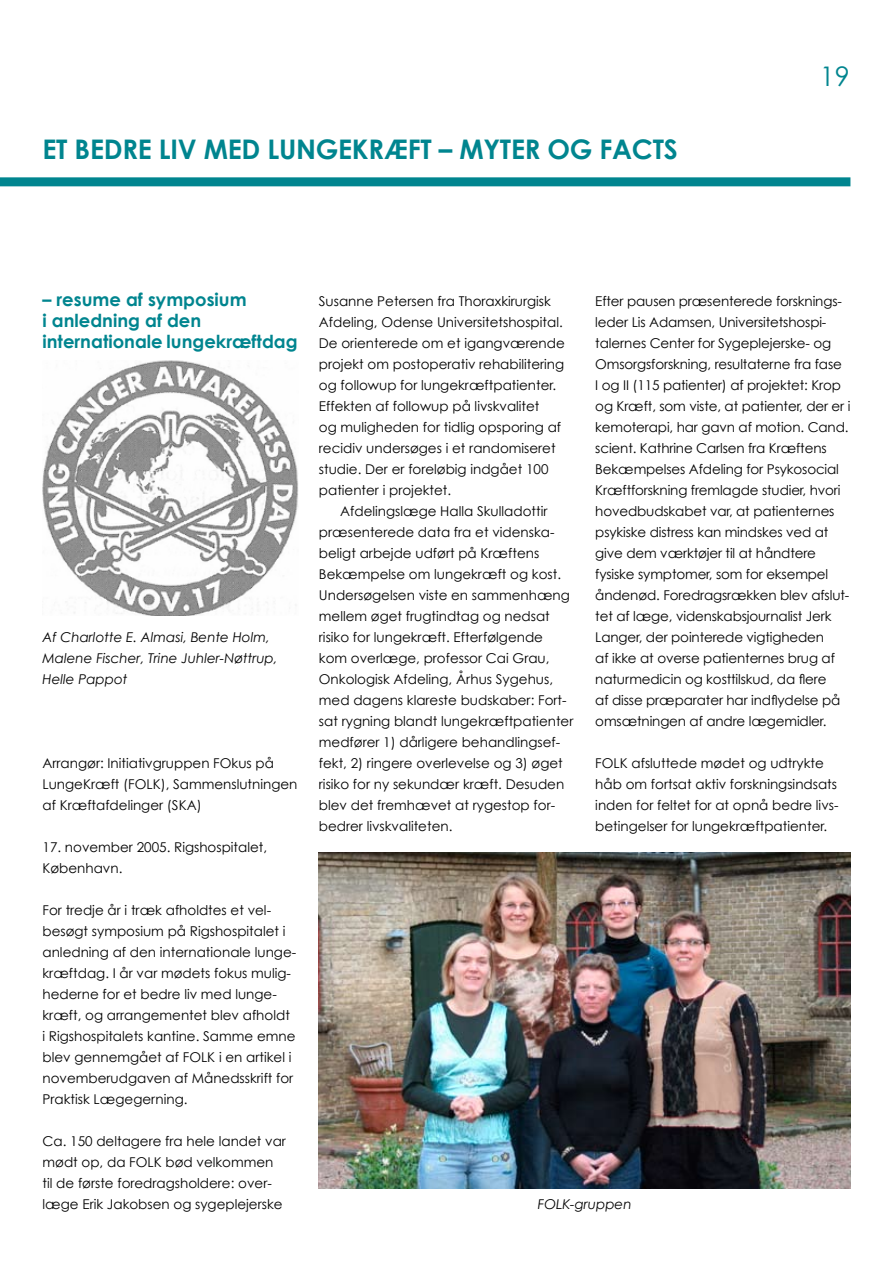
<style>
.page{position:relative;width:893px;height:1263px;background:#fff}
.page>*{position:absolute;margin:0;border:0;box-sizing:border-box;transform-origin:0 0}
.t1{font:700 27px "Century Gothic";letter-spacing:-.01em;color:#00858f}
.t2{font:27px "Century Gothic";color:#00858f}
.t3{font:700 18px/21px "Century Gothic";color:#00858f}
.t4{font:13.5px/21px "Century Gothic";color:#000}
.t5{font:italic 13.5px/21px "Century Gothic";color:#000}
</style>
<div class="page">
<div style="left:0;top:177px;width:850px;height:9px;background:#00858f"></div>
<img style="left:319px;top:852px;width:531px;height:337px">
<img style="left:43px;top:360px;width:255px;height:256px">
<h1 class="t1" style="left:43px;top:132px;width:637px">ET BEDRE LIV MED LUNGEKRÆFT – MYTER OG FACTS</h1>
<h1 class="t2" style="left:820px;top:60px;width:31px">1 9</h1>
<h2 class="t3" style="left:43px;top:289px;width:257px">– resume af symposium<br>i anledning af den internationale lungekræftdag</h2>
<p class="t5" style="left:43px;top:626px;width:237px">Af Charlotte E. Almasi, Bente Holm,<br>Malene Fischer, Trine Juhler-Nøttrup,<br>Helle Pappot</p>
<p class="t4" style="left:43px;top:752px;width:256px">Arrangør: Initiativgruppen FOkus på<br>LungeKræft (FOLK), Sammenslutningen af Kræftafdelinger (SKA)</p>
<p class="t4" style="left:43px;top:836px;width:226px">1 7. november 2005. Rigshospitalet,<br>København.</p>
<p class="t4" style="left:43px;top:899px;width:255px">For tredje år i træk afholdtes et vel&shy;besøgt symposium på Rigshospitalet i anledning af den internationale lunge&shy;kræftdag. I år var mødets fokus mulig&shy;hederne for et bedre liv med lunge&shy;kræft, og arrangementet blev afholdt<br>i Rigshospitalets kantine. Samme emne blev gennemgået af FOLK i en artikel i novemberudgaven af Månedsskrift for Praktisk Lægegerning.</p>
<p class="t4" style="left:43px;top:1130px;width:245px">Ca. 1 50 deltagere fra hele landet var mødt op, da FOLK bød velkommen til de første foredragsholdere: over&shy;læge Erik Jakobsen og sygeplejerske</p>
<p class="t4" style="left:319px;top:290px;width:247px">Susanne Petersen fra Thoraxkirurgisk Afdeling, Odense Universitetshospital.<br>De orienterede om et igangværende projekt om postoperativ rehabilitering og followup for lungekræftpatienter.<br>Effekten af followup på livskvalitet<br>og muligheden for tidlig opsporing af recidiv undersøges i et randomiseret studie. Der er foreløbig indgået 1 00 patienter i projektet.</p>
<p class="t4" style="left:319px;top:500px;width:256px;text-indent:21px">Afdelingslæge Halla Skulladottir præsenterede data fra et videnska&shy;beligt arbejde udført på Kræftens Bekæmpelse om lungekræft og kost.<br>Undersøgelsen viste en sammenhæng mellem øget frugtindtag og nedsat risiko for lungekræft. Efterfølgende kom overlæge, professor Cai Grau, Onkologisk Afdeling, Århus Sygehus, med dagens klareste budskaber: Fort&shy;sat rygning blandt lungekræftpatienter medfører 1 ) dårligere behandlingsef&shy;fekt, 2) ringere overlevelse og 3) øget risiko for ny sekundær kræft. Desuden blev det fremhævet at rygestop for&shy;bedrer livskvaliteten.</p>
<p class="t4" style="left:595px;top:290px;width:257px">Efter pausen præsenterede forsknings&shy;leder Lis Adamsen, Universitetshospi&shy;talernes Center for Sygeplejerske- og Omsorgsforskning, resultaterne fra fase<br>I og II (11 5 patienter) af projektet: Krop og Kræft, som viste, at patienter, der er i kemoterapi, har gavn af motion. Cand. scient. Kathrine Carlsen fra Kræftens Bekæmpelses Afdeling for Psykosocial Kræftforskning fremlagde studier, hvori hovedbudskabet var, at patienternes psykiske distress kan mindskes ved at give dem værktøjer til at håndtere fysiske symptomer, som for eksempel åndenød. Foredragsrækken blev afslut&shy;tet af læge, videnskabsjournalist Jerk Langer, der pointerede vigtigheden<br>af ikke at overse patienternes brug af naturmedicin og kosttilskud, da flere<br>af disse præparater har indflydelse på omsætningen af andre lægemidler.</p>
<p class="t4" style="left:595px;top:752px;width:245px">FOLK afsluttede mødet og udtrykte håb om fortsat aktiv forskningsindsats inden for feltet for at opnå bedre livs&shy;betingelser for lungekræftpatienter.</p>
<p class="t5" style="left:538px;top:1193px;width:95px">FOLK-gruppen</p>
</div>
